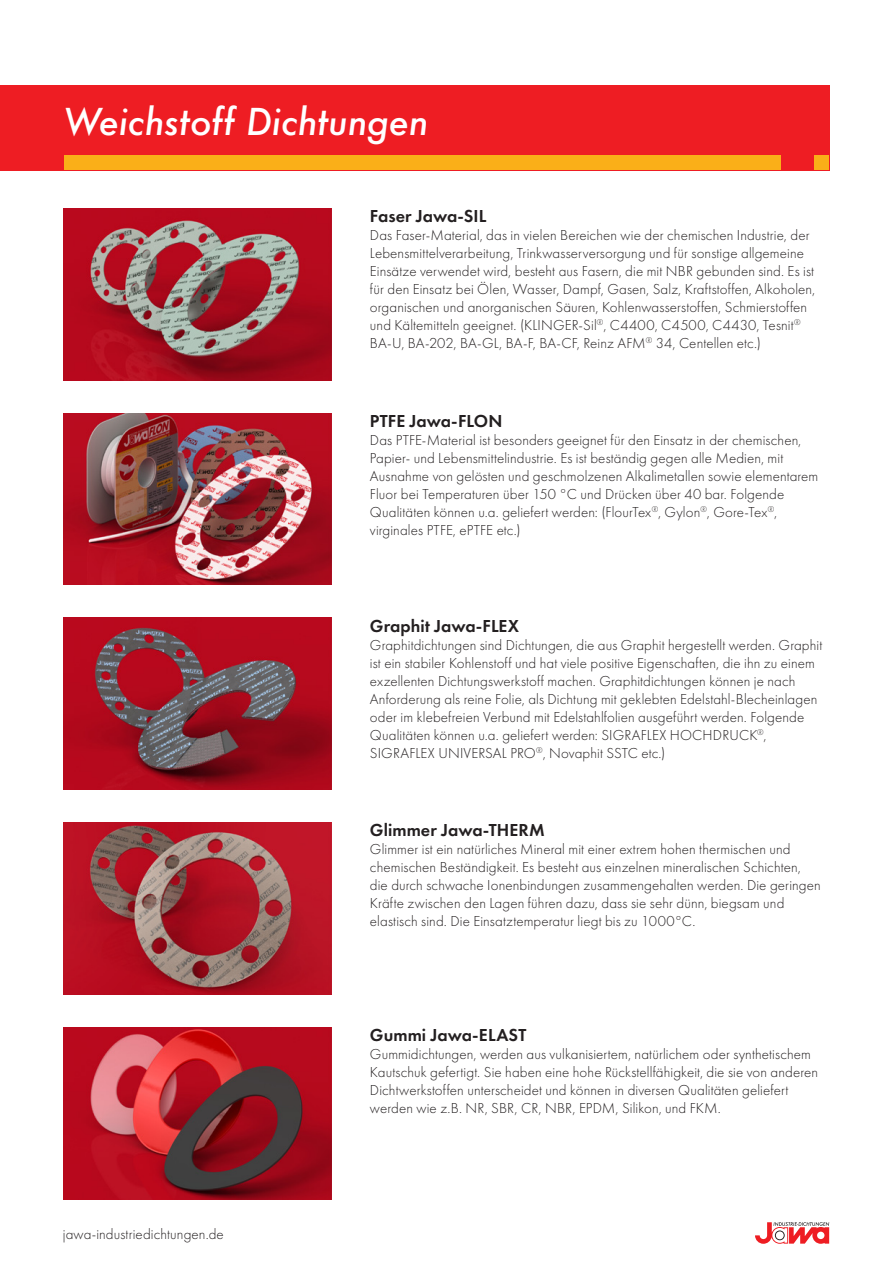
<style>
.page{position:relative;width:893px;height:1263px;background:#fff}
.page>*{position:absolute;margin:0;border:0;box-sizing:border-box;transform-origin:0 0}
.t1{font:italic 500 36px "Futura";letter-spacing:-.005em;color:#fff}
.t2{font:600 18px "Futura PT";color:#231f20}
.t3{font:300 15px/18px "Futura PT";letter-spacing:.005em;color:#231f20}
</style>
<div class="page">
<div style="left:0;top:85px;width:829px;height:85px;background:#ee1d23"></div>
<div style="left:64px;top:155px;width:716px;height:15px;background:#faaf18"></div>
<div style="left:814px;top:155px;width:15px;height:15px;background:#faaf18"></div>
<svg style="left:755px;top:1222px;width:74px;height:22px"></svg>
<img style="left:64px;top:208px;width:268px;height:172px">
<img style="left:64px;top:413px;width:268px;height:172px">
<img style="left:64px;top:618px;width:268px;height:172px">
<img style="left:64px;top:822px;width:268px;height:172px">
<img style="left:64px;top:1027px;width:268px;height:172px">
<p class="t1" style="left:64px;top:97px;width:366px">Weichstoff Dichtungen</p>
<p class="t2" style="left:370px;top:205px;width:118px">Faser Jawa-SIL</p>
<p class="t3" style="left:370px;top:226px;width:447px">Das Faser-Material, das in vielen Bereichen wie der chemischen Industrie, der Lebensmittelverarbeitung, Trinkwasserversorgung und für sonstige allgemeine Einsätze verwendet wird, besteht aus Fasern, die mit NBR gebunden sind. Es ist für den Einsatz bei Ölen, Wasser, Dampf, Gasen, Salz, Kraftstoffen, Alkoholen, organischen und anorganischen Säuren, Kohlenwasserstoffen, Schmierstoffen und Kältemitteln geeignet. (KLINGER-Sil<sup>®</sup>, C4400, C4500, C4430, Tesnit<sup>® </sup>BA-U, BA-202, BA-GL, BA-F, BA-CF, Reinz AFM<sup>®</sup> 34, Centellen etc.)</p>
<p class="t2" style="left:370px;top:409px;width:134px">PTFE Jawa-FLON</p>
<p class="t3" style="left:370px;top:431px;width:450px">Das PTFE-Material ist besonders geeignet für den Einsatz in der chemischen, Papier- und Lebensmittelindustrie. Es ist beständig gegen alle Medien, mit Ausnahme von gelösten und geschmolzenen Alkalimetallen sowie elementarem Fluor bei Temperaturen über 150 °C und Drücken über 40 bar. Folgende Qualitäten können u.a. geliefert werden: (FlourTex<sup>®</sup>, Gylon<sup>®</sup>, Gore-Tex<sup>®</sup>, virginales PTFE, ePTFE etc.)</p>
<p class="t2" style="left:370px;top:614px;width:151px">Graphit Jawa-FLEX</p>
<p class="t3" style="left:370px;top:636px;width:454px">Graphitdichtungen sind Dichtungen, die aus Graphit hergestellt werden. Graphit ist ein stabiler Kohlenstoff und hat viele positive Eigenschaften, die ihn zu einem exzellenten Dichtungswerkstoff machen. Graphitdichtungen können je nach Anforderung als reine Folie, als Dichtung mit geklebten Edelstahl-Blecheinlagen oder im klebefreien Verbund mit Edelstahlfolien ausgeführt werden. Folgende Qualitäten können u.a. geliefert werden: SIGRAFLEX HOCHDRUCK<sup>®</sup>, SIGRAFLEX UNIVERSAL PRO<sup>®</sup>, Novaphit SSTC etc.)</p>
<p class="t2" style="left:370px;top:819px;width:176px">Glimmer Jawa-THERM</p>
<p class="t3" style="left:370px;top:840px;width:452px">Glimmer ist ein natürliches Mineral mit einer extrem hohen thermischen und chemischen Beständigkeit. Es besteht aus einzelnen mineralischen Schichten, die durch schwache Ionenbindungen zusammengehalten werden. Die geringen Kräfte zwischen den Lagen führen dazu, dass sie sehr dünn, biegsam und elastisch sind. Die Einsatztemperatur liegt bis zu 1000°C.</p>
<p class="t3" style="left:63px;top:1225px;width:163px">jawa-industriedichtungen.de</p>
<p class="t2" style="left:370px;top:1024px;width:158px">Gummi Jawa-ELAST</p>
<p class="t3" style="left:370px;top:1045px;width:450px">Gummidichtungen, werden aus vulkanisiertem, natürlichem oder synthetischem Kautschuk gefertigt. Sie haben eine hohe Rückstellfähigkeit, die sie von anderen Dichtwerkstoffen unterscheidet und können in diversen Qualitäten geliefert werden wie z.B. NR, SBR, CR, NBR, EPDM, Silikon, und FKM.</p>
</div>
